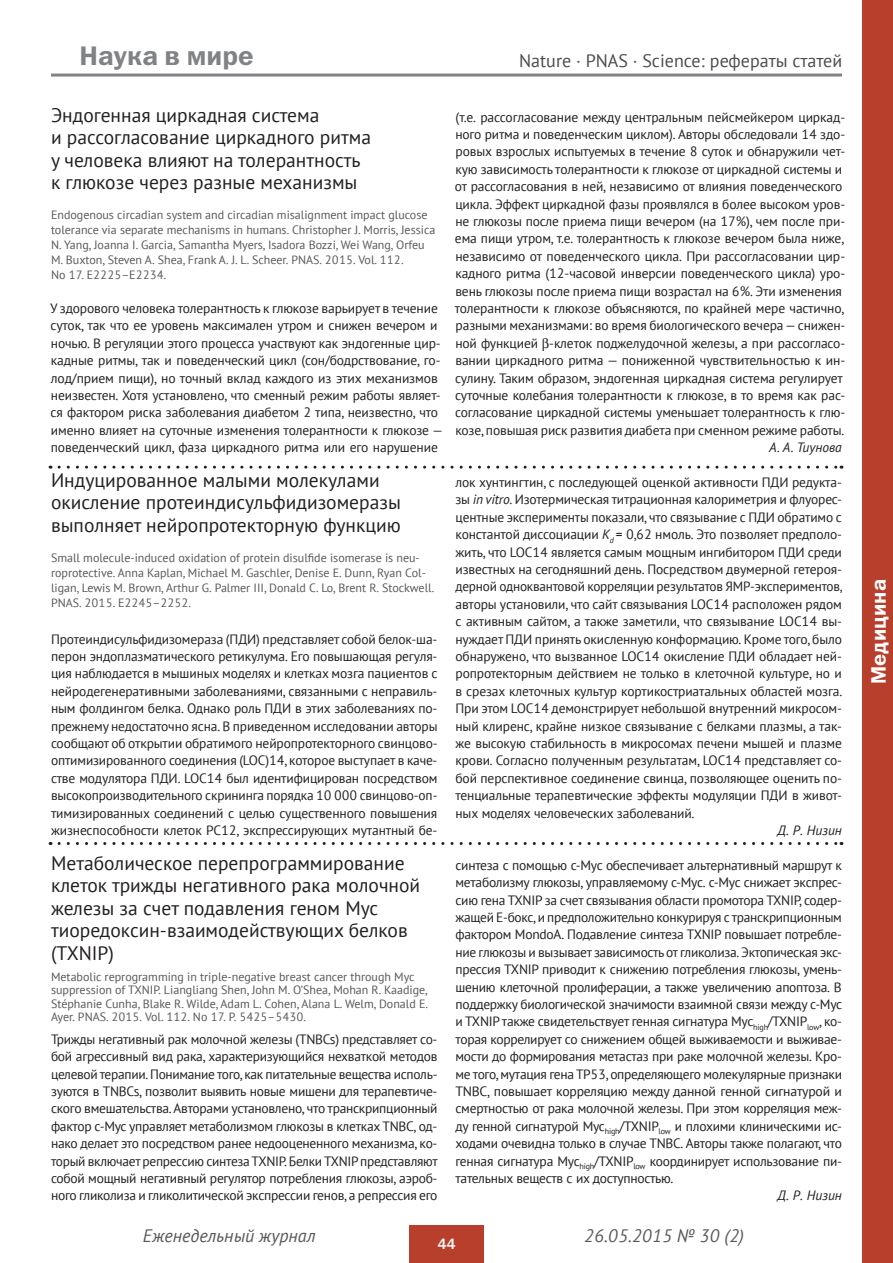
<style>
.page{position:relative;width:893px;height:1263px;background:#fff}
.page>*{position:absolute;margin:0;border:0;box-sizing:border-box;transform-origin:0 0}
.t1{font:27px "Franklin Gothic Demi C";color:#808285}
.t2{font:21px "Franklin Gothic Demi C";color:#fff}
._5-zag{font:19.5px/22.5px "PT Sans";color:#231f20}
.t3{font:italic 18px "PT Sans";color:#57585a}
.t4{font:18px "PT Sans";color:#4b4c4d}
.t5{font:15px "Franklin Gothic Medium C";color:#fff}
._5-text{font:13.5px/17.4px "PT Sans";letter-spacing:-.01em;color:#231f20;text-align:justify}
._5-text-2{font:italic 13.5px "PT Sans";color:#231f20}
._5-publikasiya{font:12px/15px "PT Sans";color:#57585a}
.s1{font-style:italic}
</style>
<div class="page">
<div style="left:409px;top:1226px;width:75px;height:37px;background:#b93f2d"></div>
<div style="left:862px;top:0;width:30px;height:1263px;background:#b93f2d"></div>
<hr style="left:51px;top:74px;width:791px;height:3px;background:#808285">
<svg style="left:59px;top:466px;width:783px;height:3px"></svg>
<svg style="left:59px;top:842px;width:783px;height:3px"></svg>
<h1 class="t1" style="left:80px;top:40px;width:176px">Наука в мире</h1>
<h3 class="t4" style="left:519px;top:49px;width:325px">Nature · PNAS · Science: рефераты статей</h3>
<p class="_5-zag" style="left:51px;top:103px;width:322px">Эндогенная циркадная система<br>и рассогласование циркадного ритма у человека влияют на толерантность к глюкозе через разные механизмы</p>
<p class="_5-publikasiya" style="left:51px;top:207px;width:386px">Endogenous circadian system and circadian misalignment impact glucose tolerance via separate mechanisms in humans. Christopher J. Morris, Jessica N. Yang, Joanna I. Garcia, Samantha Myers, Isadora Bozzi, Wei Wang, Orfeu M. Buxton, Steven A. Shea, Frank A. J. L. Scheer. PNAS. 2015. Vol. 112.<br>No 17. E2225–E2234.</p>
<p class="_5-text" style="left:50px;top:299px;width:394px;text-align:left">У здорового человека толерантность к глюкозе варьирует в течение суток, так что ее уровень максимален утром и снижен вечером и ночью. В регуляции этого процесса участвуют как эндогенные цир&shy;кадные ритмы, так и поведенческий цикл (сон/бодрствование, го&shy;лод/прием пищи), но точный вклад каждого из этих механизмов неизвестен. Хотя установлено, что сменный режим работы являет&shy;ся фактором риска заболевания диабетом 2 типа, неизвестно, что именно влияет на суточные изменения толерантности к глюкозе — поведенческий цикл, фаза циркадного ритма или его нарушение</p>
<p class="_5-zag" style="left:51px;top:468px;width:351px">Индуцированное малыми молекулами окисление протеиндисульфидизомеразы выполняет нейропротекторную функцию</p>
<p class="_5-publikasiya" style="left:51px;top:550px;width:385px">Small molecule-induced oxidation of protein disulfide isomerase is neu&shy;roprotective. Anna Kaplan, Michael M. Gaschler, Denise E. Dunn, Ryan Col&shy;ligan, Lewis M. Brown, Arthur G. Palmer III, Donald C. Lo, Brent R. Stockwell.<br>PNAS. 2015. E2245–2252.</p>
<p class="_5-text" style="left:51px;top:630px;width:388px">Протеиндисульфидизомераза (ПДИ) представляет собой белок-ша&shy;перон эндоплазматического ретикулума. Его повышающая регуля&shy;ция наблюдается в мышиных моделях и клетках мозга пациентов с нейродегенеративными заболеваниями, связанными с неправиль&shy;ным фолдингом белка. Однако роль ПДИ в этих заболеваниях по&shy;прежнему недостаточно ясна. В приведенном исследовании авторы сообщают об открытии обратимого нейропротекторного свинцово&shy;оптимизированного соединения (LOC)14, которое выступает в каче&shy;стве модулятора ПДИ. LOC14 был идентифицирован посредством высокопроизводительного скрининга порядка 10 000 свинцово-оп&shy;тимизированных соединений с целью существенного повышения жизнеспособности клеток PC12, экспрессирующих мутантный бе-</p>
<p class="_5-zag" style="left:51px;top:851px;width:371px">Метаболическое перепрограммирование клеток трижды негативного рака молочной железы за счет подавления геном Myc тиоредоксин-взаимодействующих белков (TXNIP)</p>
<p class="_5-publikasiya" style="left:51px;top:969px;width:378px;line-height:13.5px">Metabolic reprogramming in triple-negative breast cancer through Myc suppression of TXNIP. Liangliang Shen, John M. O’Shea, Mohan R. Kaadige, Stéphanie Cunha, Blake R. Wilde, Adam L. Cohen, Alana L. Welm, Donald E.<br>Ayer. PNAS. 2015. Vol. 112. No 17. P. 5425–5430.</p>
<p class="_5-text" style="left:51px;top:1030px;width:388px">Трижды негативный рак молочной железы (TNBCs) представляет со&shy;бой агрессивный вид рака, характеризующийся нехваткой методов целевой терапии. Понимание того, как питательные вещества исполь&shy;зуются в TNBCs, позволит выявить новые мишени для терапевтиче&shy;ского вмешательства. Авторами установлено, что транскрипционный фактор c-Myc управляет метаболизмом глюкозы в клетках TNBC, од&shy;нако делает это посредством ранее недооцененного механизма, ко&shy;торый включает репрессию синтеза TXNIP. Белки TXNIP представляют собой мощный негативный регулятор потребления глюкозы, аэроб&shy;ного гликолиза и гликолитической экспрессии генов, а репрессия его</p>
<p class="_5-text" style="left:455px;top:108px;width:392px;text-align:left">(т.е. рассогласование между центральным пейсмейкером циркад&shy;ного ритма и поведенческим циклом). Авторы обследовали 14 здо&shy;ровых взрослых испытуемых в течение 8 суток и обнаружили чет&shy;кую зависимость толерантности к глюкозе от циркадной системы и от рассогласования в ней, независимо от влияния поведенческого цикла. Эффект циркадной фазы проявлялся в более высоком уров&shy;не глюкозы после приема пищи вечером (на 17%), чем после при&shy;ема пищи утром, т.е. толерантность к глюкозе вечером была ниже, независимо от поведенческого цикла. При рассогласовании цир&shy;кадного ритма (12-часовой инверсии поведенческого цикла) уро&shy;вень глюкозы после приема пищи возрастал на 6%. Эти изменения толерантности к глюкозе объясняются, по крайней мере частично, разными механизмами: во время биологического вечера — снижен&shy;ной функцией -клеток поджелудочной железы, а при рассогласо&shy;вании циркадного ритма — пониженной чувствительностью к ин&shy;сулину. Таким образом, эндогенная циркадная система регулирует суточные колебания толерантности к глюкозе, в то время как рас&shy;согласование циркадной системы уменьшает толерантность к глю&shy;козе, повышая риск развития диабета при сменном режиме работы.</p>
<p class="_5-text-2" style="left:769px;top:439px;width:74px">А. А. Тиунова</p>
<p class="_5-text" style="left:455px;top:473px;width:388px">лок хунтингтин, с последующей оценкой активности ПДИ редукта&shy;зы <span class="s1">in vitro</span>. Изотермическая титрационная калориметрия и флуорес&shy;центные эксперименты показали, что связывание с ПДИ обратимо с константой диссоциации <span class="s1">K</span><sub>d</sub> = 0,62 нмоль. Это позволяет предполо&shy;жить, что LOC14 является самым мощным ингибитором ПДИ среди известных на сегодняшний день. Посредством двумерной гетероя&shy;дерной одноквантовой корреляции результатов ЯМР-экспериментов, авторы установили, что сайт связывания LOC14 расположен рядом с активным сайтом, а также заметили, что связывание LOC14 вы&shy;нуждает ПДИ принять окисленную конформацию. Кроме того, было обнаружено, что вызванное LOC14 окисление ПДИ обладает ней&shy;ропротекторным действием не только в клеточной культуре, но и в срезах клеточных культур кортикостриатальных областей мозга.<br>При этом LOC14 демонстрирует небольшой внутренний микросом&shy;ный клиренс, крайне низкое связывание с белками плазмы, а так&shy;же высокую стабильность в микросомах печени мышей и плазме крови. Согласно полученным результатам, LOC14 представляет со&shy;бой перспективное соединение свинца, позволяющее оценить по&shy;тенциальные терапевтические эффекты модуляции ПДИ в живот&shy;ных моделях человеческих заболеваний.</p>
<p class="_5-text-2" style="left:777px;top:821px;width:66px">Д. Р. Низин</p>
<p class="_5-text" style="left:455px;top:856px;width:388px">синтеза с помощью c-Myc обеспечивает альтернативный маршрут к метаболизму глюкозы, управляемому c-Myc. c-Myc снижает экспрес&shy;сию гена TXNIP за счет связывания области промотора TXNIP, содер&shy;жащей Е-бокс, и предположительно конкурируя с транскрипционным фактором MondoA. Подавление синтеза TXNIP повышает потребле&shy;ние глюкозы и вызывает зависимость от гликолиза. Эктопическая экс&shy;прессия TXNIP приводит к снижению потребления глюкозы, умень&shy;шению клеточной пролиферации, а также увеличению апоптоза. В поддержку биологической значимости взаимной связи между c-Myc и TXNIP также свидетельствует генная сигнатура Myc<sub>high</sub>/TXNIP<sub>low</sub>, ко&shy;торая коррелирует со снижением общей выживаемости и выживае&shy;мости до формирования метастаз при раке молочной железы. Кро&shy;ме того, мутация гена TP53, определяющего молекулярные признаки TNBC, повышает корреляцию между данной генной сигнатурой и смертностью от рака молочной железы. При этом корреляция меж&shy;ду генной сигнатурой Myc<sub>high</sub>/TXNIP<sub>low</sub> и плохими клиническими ис&shy;ходами очевидна только в случае TNBC. Авторы также полагают, что генная сигнатура Myc<sub>high</sub>/TXNIP<sub>low</sub> координирует использование пи&shy;тательных веществ с их доступностью.</p>
<p class="_5-text-2" style="left:777px;top:1187px;width:66px">Д. Р. Низин</p>
<h3 class="t3" style="left:143px;top:1224px;width:174px">Еженедельный журнал</h3>
<h3 class="t3" style="left:584px;top:1224px;width:162px">26.05.2015 № 30 (2)</h3>
<p class="t5" style="left:437px;top:1235px;width:20px">44</p>
<h2 class="t2" style="left:867px;top:684px;width:106px;rotate:-90deg">Медицина</h2>
</div>
